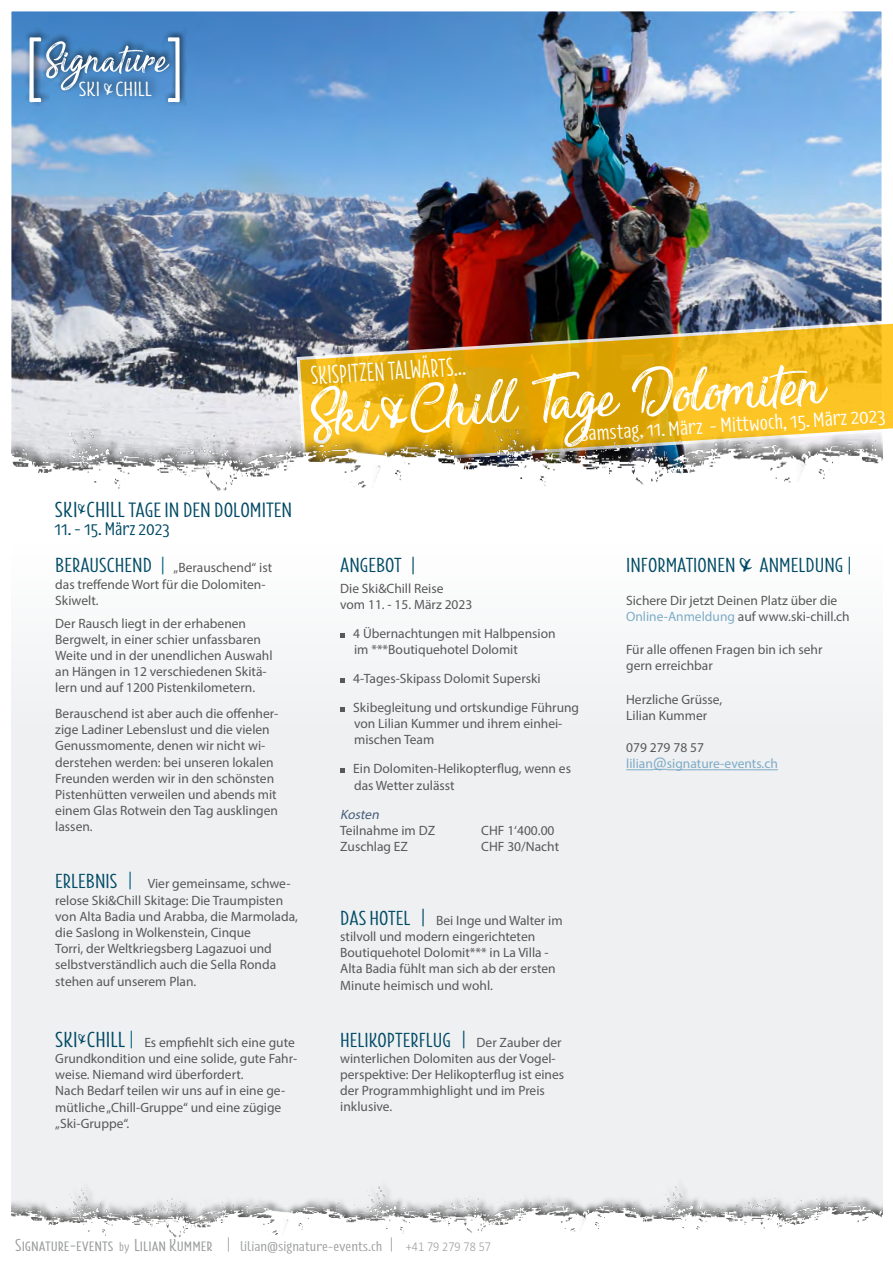
<style>
.page{position:relative;width:893px;height:1263px;background:#fff}
.page>*{position:absolute;margin:0;border:0;box-sizing:border-box;transform-origin:0 0}
.t1{font:81.9px "Sensations and Qualities";color:#fff}
.t2{font:76.05px "Florence";color:#fff}
.t3{font:53.25px "Sensations and Qualities";color:#fff}
.t4{font:26.7px "Florence";color:#fff}
.t5{font:21.45px "Florence";color:#004a65;scale:1.3 1}
.t6{font:21.15px "Florence";color:#fff;scale:1.3 1}
.t7{font:21px "Florence";color:#004a65;scale:1.3 1}
.t8{font:21px "Florence";color:#fff;scale:1.3 1}
.t9{font:18.9px "Florence";color:#004a65;scale:1.3 1}
.t10{font:18px/21.6px "Calibri";color:#fff;scale:1.04 1}
.t11{font:17.85px "Florence";color:#9c9e9f;scale:1.3 1}
.t12{font:13.5px/16.2px "Myriad Pro";color:#58585a}
.t13{font:13.5px/16.2px "Myriad Pro";color:#7eabc6}
.t14{font:italic 13.5px "Myriad Pro";color:#475f7a}
.s1{font-family:"Mistral";font-size:17.25px}
.s2{font-family:"Mistral";font-size:48.6px}
.s3{font-size:22.5px}
.s4{font-family:"Mistral";font-size:15px}
.s5{font-family:"Florence";font-size:21px;color:#004a65}
.s6{font-family:"Florence";font-size:21px;color:#00647e}
.s7{font-family:"Florence";font-size:22.5px;color:#004a65}
.s8{font-family:"Myriad Pro";font-size:13.5px;color:#58585a}
.s9{font-size:12.3px}
.s10{font-family:"Adobe Devanagari";font-size:15.3px}
.s11{font-size:13.5px}
.s12{font-family:"Calibri";font-weight:300;font-size:13.5px}
.s13{font-family:"Mistral"}
.s14{color:#7eabc6}
.s15{color:#58585a}
.s16{font-family:"Candara"}
</style>
<div class="page">
<img style="left:12px;top:12px;width:869px;height:418px">
<svg style="left:295px;top:319px;width:598px;height:111px;background:#ce9f23"></svg>
<img style="left:11px;top:430px;width:872px;height:61px">
<div style="left:42px;top:32px;width:136px;height:62px;background:#000;opacity:.75"></div>
<div style="left:25px;top:29px;width:24px;height:77px;background:#000;opacity:.75"></div>
<div style="left:74px;top:69px;width:89px;height:32px;background:#000;opacity:.75"></div>
<div style="left:163px;top:29px;width:24px;height:77px;background:#000;opacity:.75"></div>
<div style="left:11px;top:531px;width:872px;height:686px;background:#e9ecee"></div>
<svg style="left:340px;top:633px;width:5px;height:5px"></svg>
<svg style="left:340px;top:678px;width:5px;height:5px"></svg>
<svg style="left:340px;top:707px;width:5px;height:5px"></svg>
<svg style="left:340px;top:768px;width:5px;height:5px"></svg>
<svg style="left:626px;top:769px;width:41px;height:1px"></svg>
<hr style="left:667px;top:769px;width:111px;height:1px;background:#7eabc6">
<img style="left:12px;top:1186px;width:871px;height:51px">
<svg style="left:168px;top:37px;width:12px;height:65px"></svg>
<h2 class="t2" style="left:26px;top:6px;width:18px">[</h2>
<h3 class="t3" style="left:46px;top:33px;width:125px">Signature</h3>
<h3 class="t6" style="left:79px;top:72px;width:58px">SKI <span class="s1">&amp;</span> CHILL</h3>
<h3 class="t4" style="left:310px;top:355px;width:156px;rotate:-4deg">SKISPITZEN TALWÄRTS...</h3>
<h1 class="t1" style="left:309px;top:377px;width:518px;rotate:-4deg">Ski<span class="s2">&amp;</span> Chill Tage Dolomiten</h1>
<h3 class="t10" style="left:273px;top:368px;width:317px">EXKLUSIVES ANGEBOT POLIZEI<br>WIR VERLÄNGERN DAS ENGADIN-ERLEBNIS</h3>
<h3 class="t8" style="left:580px;top:418px;width:236px;rotate:-4deg">Samstag, 11. März - Mittwoch, 15. März 2023</h3>
<h3 class="t5" style="left:55px;top:492px;width:184px"><span class="s3">SKI</span><span class="s4">&amp;</span><span class="s3">CHILL</span> TAGE IN DEN DOLOMITEN</h3>
<h3 class="t9" style="left:55px;top:514px;width:90px">11. - 15. März 2023</h3>
<p class="t12" style="left:55px;top:560px;width:218px"><span class="s5">BERAUSCHEND</span> <span class="s6">|</span> „Berauschend“ ist das treffende Wort für die Dolomiten-<br>Skiwelt.</p>
<p class="t12" style="left:55px;top:615px;width:219px">Der Rausch liegt in der erhabenen Bergwelt, in einer schier unfassbaren Weite und in der unendlichen Auswahl an Hängen in 12 verschiedenen Skitä&shy;lern und auf 1200 Pistenkilometern.</p>
<p class="t12" style="left:55px;top:705px;width:224px">Berauschend ist aber auch die offenher&shy;zige Ladiner Lebenslust und die vielen Genussmomente, denen wir nicht wi&shy;derstehen werden: bei unseren lokalen Freunden werden wir in den schönsten Pistenhütten verweilen und abends mit einem Glas Rotwein den Tag ausklingen lassen.</p>
<p class="t12" style="left:55px;top:875px;width:244px"><span class="s5">ERLEBNIS</span> <span class="s6">|</span> Vier gemeinsame, schwe&shy;relose Ski&amp;Chill Skitage: Die Traumpisten von Alta Badia und Arabba, die Marmolada, die Saslong in Wolkenstein, Cinque<br>Torri, der Weltkriegsberg Lagazuoi und selbstverständlich auch die Sella Ronda stehen auf unserem Plan.</p>
<p class="t12" style="left:55px;top:1034px;width:243px"><span class="s7">SKI</span><sup>&amp;</sup><span class="s7">CHILL</span> <span class="s6">|</span> Es empfiehlt sich eine gute Grundkondition und eine solide, gute Fahr&shy;weise. Niemand wird überfordert.<br>Nach Bedarf teilen wir uns auf in eine ge&shy;mütliche „Chill-Gruppe“ und eine zügige „Ski-Gruppe“.</p>
<h3 class="t7" style="left:340px;top:548px;width:59px">ANGEBOT |</h3>
<p class="t12" style="left:340px;top:580px;width:134px">Die Ski&amp;Chill Reise<br>vom 11. - 15. März 2023</p>
<p class="t12" style="left:353px;top:625px;width:204px">4 Übernachtungen mit Halbpension im ***Boutiquehotel Dolomit</p>
<p class="t12" style="left:353px;top:664px;width:227px;line-height:29px">4-Tages-Skipass Dolomit Superski<br>Skibegleitung und ortskundige Führung</p>
<p class="t12" style="left:354px;top:715px;width:210px">von Lilian Kummer und ihrem einhei&shy;mischen Team</p>
<p class="t12" style="left:353px;top:760px;width:219px">Ein Dolomiten-Helikopterflug, wenn es das Wetter zulässt</p>
<p class="t14" style="left:340px;top:806px;width:43px">Kosten</p>
<p class="t12" style="left:340px;top:822px;width:96px">Teilnahme im DZ</p>
<p class="t12" style="left:481px;top:822px;width:75px">CHF 1‘400.00</p>
<p class="t12" style="left:340px;top:838px;width:69px">Zuschlag EZ</p>
<p class="t12" style="left:481px;top:838px;width:79px">CHF 30/Nacht</p>
<p class="t12" style="left:340px;top:912px;width:224px"><span class="s5">DAS HOTEL |</span> Bei Inge und Walter im stilvoll und modern eingerichteten Boutiquehotel Dolomit*** in La Villa - Alta Badia fühlt man sich ab der ersten Minute heimisch und wohl.</p>
<h3 class="t7" style="left:340px;top:1022px;width:172px">HELIKOPTERFLUG | <span class="s8">Der Zauber der</span></h3>
<p class="t12" style="left:340px;top:1050px;width:226px">winterlichen Dolomiten aus der Vogel&shy;perspektive: Der Helikopterflug ist eines der Programmhighlight und im Preis inklusive.</p>
<h3 class="t11" style="left:15px;top:1230px;width:368px">Signature-events <span class="s9">by</span> Lilian Kummer <span class="s10">|</span> <span class="s11">lilian@signature-events.ch</span> <span class="s10">|</span> <span class="s12">+41 79 279 78 57</span></h3>
<h3 class="t7" style="left:626px;top:548px;width:175px">INFORMATIONEN <span class="s13">&amp;</span> ANMELDUNG |</h3>
<p class="t12" style="left:626px;top:592px;width:225px">Sichere Dir jetzt Deinen Platz über die<br><span class="s14">Online-Anmeldung</span> auf www.ski-chill.ch</p>
<p class="t12" style="left:626px;top:641px;width:198px">Für alle offenen Fragen bin ich sehr gern erreichbar</p>
<p class="t12" style="left:626px;top:691px;width:98px">Herzliche Grüsse,<br>Lilian Kummer</p>
<p class="t13" style="left:626px;top:739px;width:153px"><span class="s15">079 279 78 57 </span>lilian<span class="s16">@</span>signature-events.ch</p>
</div>
